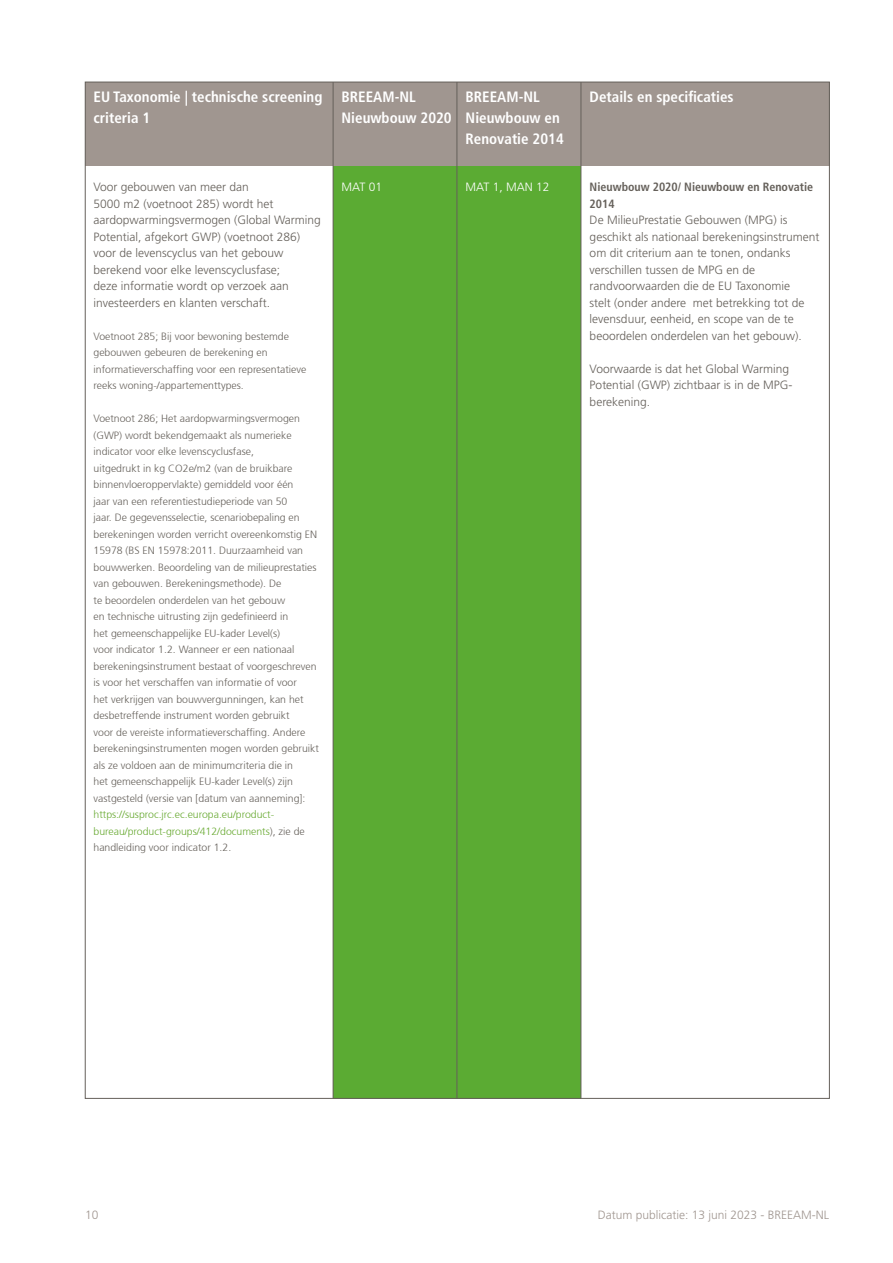
<style>
.page{position:relative;width:893px;height:1263px;background:#fff}
.page>*{position:absolute;margin:0;border:0;box-sizing:border-box;transform-origin:0 0}
.t1{font:700 condensed 15px/21px "Frutiger LT Std";color:#fff}
.t2{font:300 12px/16.5px "Frutiger LT Std";color:#65605a}
.t3{font:300 12px "Frutiger LT Std";color:#a09690}
.t4{font:700 condensed 12px/16.5px "Frutiger LT Std";color:#65605a}
.t5{font:300 12px "Frutiger LT Std";color:#fff}
.t6{font:300 10.5px/16.5px "Frutiger 45";color:#65605a}
.t7{font:300 10.5px/16.5px "Frutiger 45";color:#67a930}
.s1{color:#65605a}
</style>
<div class="page">
<div style="left:333px;top:166px;width:124px;height:932px;background:#5bab33"></div>
<div style="left:457px;top:166px;width:124px;height:932px;background:#5bab33"></div>
<div style="left:85px;top:82px;width:248px;height:84px;background:#a09690"></div>
<div style="left:333px;top:82px;width:124px;height:84px;background:#a09690"></div>
<div style="left:457px;top:82px;width:124px;height:84px;background:#a09690"></div>
<div style="left:581px;top:82px;width:248px;height:84px;background:#a09690"></div>
<hr style="left:333px;top:82px;width:1px;height:1016px;background:#65605a">
<hr style="left:457px;top:82px;width:1px;height:1016px;background:#65605a">
<hr style="left:581px;top:82px;width:1px;height:1016px;background:#65605a">
<h1 class="t1" style="left:94px;top:86px;width:230px">EU Taxonomie | technische screening criteria 1</h1>
<h1 class="t1" style="left:342px;top:86px;width:112px">BREEAM-NL<br>Nieuwbouw 2020</h1>
<h1 class="t1" style="left:466px;top:86px;width:100px">BREEAM-NL<br>Nieuwbouw en<br>Renovatie 2014</h1>
<h1 class="t1" style="left:590px;top:86px;width:145px">Details en specificaties</h1>
<p class="t2" style="left:94px;top:179px;width:229px">Voor gebouwen van meer dan<br>5000 m2 (voetnoot 285) wordt het aardopwarmingsvermogen (Global Warming Potential, afgekort GWP) (voetnoot 286) voor de levenscyclus van het gebouw berekend voor elke levenscyclusfase;<br>deze informatie wordt op verzoek aan investeerders en klanten verschaft.</p>
<p class="t6" style="left:94px;top:328px;width:214px">Voetnoot 285; Bij voor bewoning bestemde gebouwen gebeuren de berekening en informatieverschaffing voor een representatieve reeks woning-/appartementtypes.</p>
<p class="t6" style="left:94px;top:410px;width:227px">Voetnoot 286; Het aardopwarmingsvermogen (GWP) wordt bekendgemaakt als numerieke indicator voor elke levenscyclusfase,<br>uitgedrukt in kg CO2e/m2 (van de bruikbare binnenvloeroppervlakte) gemiddeld voor één<br>jaar van een referentiestudieperiode van 50<br>jaar. De gegevensselectie, scenariobepaling en berekeningen worden verricht overeenkomstig EN 15978 (BS EN 15978:2011. Duurzaamheid van bouwwerken. Beoordeling van de milieuprestaties van gebouwen. Berekeningsmethode). De<br>te beoordelen onderdelen van het gebouw<br>en technische uitrusting zijn gedefinieerd in<br>het gemeenschappelijke EU-kader Level(s)<br>voor indicator 1.2. Wanneer er een nationaal berekeningsinstrument bestaat of voorgeschreven is voor het verschaffen van informatie of voor<br>het verkrijgen van bouwvergunningen, kan het desbetreffende instrument worden gebruikt<br>voor de vereiste informatieverschaffing. Andere berekeningsinstrumenten mogen worden gebruikt als ze voldoen aan de minimumcriteria die in<br>het gemeenschappelijk EU-kader Level(s) zijn vastgesteld (versie van [datum van aanneming]:</p>
<p class="t7" style="left:94px;top:806px;width:213px">https://susproc.jrc.ec.europa.eu/product&shy;bureau/product-groups/412/documents<span class="s1">), zie de handleiding voor indicator 1.2.</span></p>
<p class="t5" style="left:342px;top:180px;width:42px">MAT 01</p>
<p class="t5" style="left:466px;top:180px;width:85px">MAT 1, MAN 12</p>
<p class="t4" style="left:590px;top:179px;width:225px">Nieuwbouw 2020/ Nieuwbouw en Renovatie<br>2014</p>
<p class="t2" style="left:590px;top:212px;width:231px">De MilieuPrestatie Gebouwen (MPG) is geschikt als nationaal berekeningsinstrument om dit criterium aan te tonen, ondanks verschillen tussen de MPG en de randvoorwaarden die de EU Taxonomie<br>stelt (onder andere met betrekking tot de levensduur, eenheid, en scope van de te beoordelen onderdelen van het gebouw).</p>
<p class="t2" style="left:590px;top:360px;width:204px">Voorwaarde is dat het Global Warming<br>Potential (GWP) zichtbaar is in de MPG&shy;berekening.</p>
<p class="t3" style="left:85px;top:1208px;width:15px">10</p>
<p class="t3" style="left:598px;top:1208px;width:233px">Datum publicatie: 13 juni 2023 - BREEAM-NL</p>
</div>
